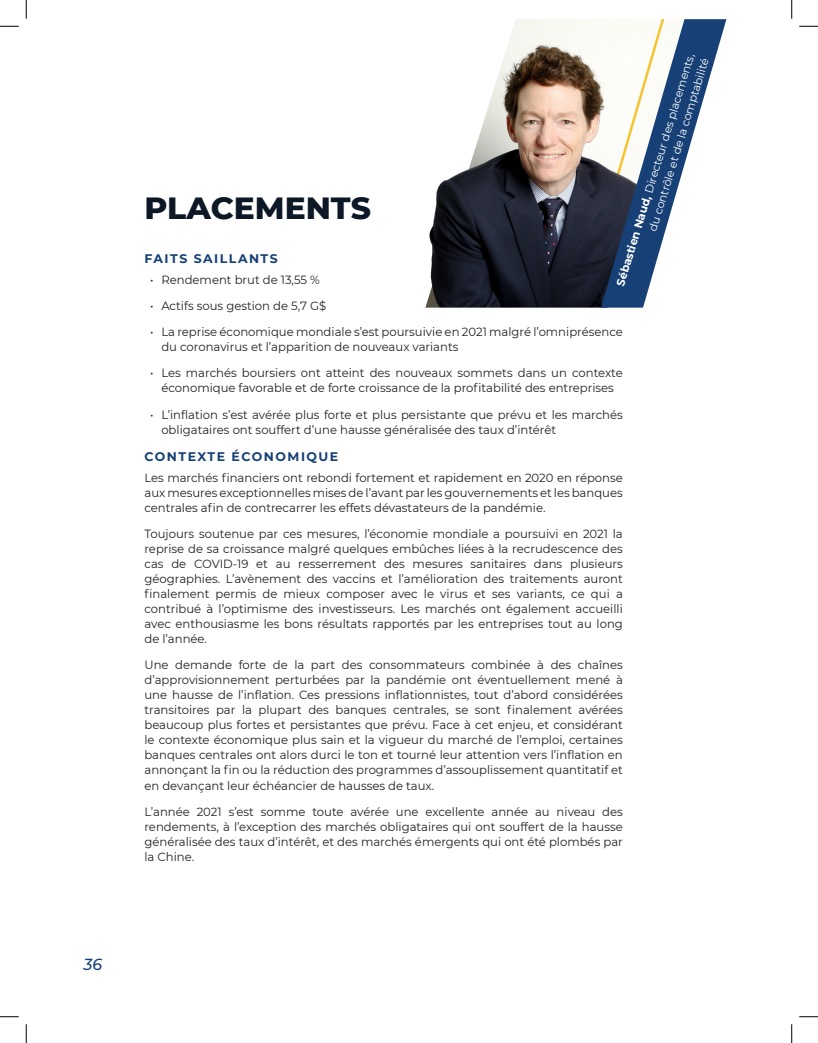
<style>
.page{position:relative;width:818px;height:1043px;background:#fff}
.page>*{position:absolute;margin:0;border:0;box-sizing:border-box;transform-origin:0 0}
.t1{font:800 31.25px "Montserrat";color:#0d1827}
.t2{font:italic 500 16px "Montserrat";color:#174076}
.t3{font:700 12.5px "Montserrat";letter-spacing:.12em;color:#174076}
.t4{font:11.88px/15px "Montserrat";color:#231f20;text-align:justify}
.t5{font:11.25px/15px "Montserrat";color:#fff;text-align:right}
.s1{font-weight:700}
</style>
<div class="page">
<svg style="left:643px;top:19px;width:83px;height:289px"></svg>
<img style="left:425px;top:19px;width:218px;height:289px">
<svg style="left:0;top:25px;width:19px;height:2px"></svg>
<svg style="left:799px;top:25px;width:19px;height:2px"></svg>
<svg style="left:0;top:1016px;width:19px;height:1px"></svg>
<svg style="left:799px;top:1016px;width:19px;height:1px"></svg>
<svg style="left:25px;top:0;width:2px;height:19px"></svg>
<svg style="left:25px;top:1024px;width:2px;height:18px"></svg>
<svg style="left:791px;top:0;width:1px;height:19px"></svg>
<svg style="left:791px;top:1024px;width:1px;height:18px"></svg>
<h2 class="t2" style="left:83px;top:953px;width:20px">36</h2>
<p class="t5" style="left:612px;top:283px;width:244px;rotate:-73deg"><span class="s1">Sébastien Naud,</span> Directeur des placements, du contrôle et de la comptabilité</p>
<h2 class="t1" style="left:144px;top:184px;width:228px">PLACEMENTS</h2>
<h4 class="t3" style="left:144px;top:250px;width:135px">FAITS SAILLANTS</h4>
<p class="t4" style="left:150px;top:271px;width:171px">• Rendement brut de 13,55 %</p>
<p class="t4" style="left:150px;top:298px;width:177px">• Actifs sous gestion de 5,7 G$</p>
<p class="t4" style="left:161px;top:324px;width:463px;text-indent:-11px">• La reprise économique mondiale s’est poursuivie en 2021 malgré l’omniprésence du coronavirus et l’apparition de nouveaux variants</p>
<p class="t4" style="left:150px;top:365px;width:474px;text-align:center">• Les marchés boursiers ont atteint des nouveaux sommets dans un contexte économique favorable et de forte croissance de la profitabilité des entreprises</p>
<p class="t4" style="left:161px;top:406px;width:463px;text-indent:-11px">• L’inflation s’est avérée plus forte et plus persistante que prévu et les marchés obligataires ont souffert d’une hausse généralisée des taux d’intérêt</p>
<h4 class="t3" style="left:144px;top:448px;width:195px">CONTEXTE ÉCONOMIQUE</h4>
<p class="t4" style="left:144px;top:469px;width:480px">Les marchés financiers ont rebondi fortement et rapidement en 2020 en réponse aux mesures exceptionnelles mises de l’avant par les gouvernements et les banques centrales afin de contrecarrer les effets dévastateurs de la pandémie.</p>
<p class="t4" style="left:144px;top:526px;width:480px">Toujours soutenue par ces mesures, l’économie mondiale a poursuivi en 2021 la reprise de sa croissance malgré quelques embûches liées à la recrudescence des cas de COVID-19 et au resserrement des mesures sanitaires dans plusieurs géographies. L’avènement des vaccins et l’amélioration des traitements auront finalement permis de mieux composer avec le virus et ses variants, ce qui a contribué à l’optimisme des investisseurs. Les marchés ont également accueilli avec enthousiasme les bons résultats rapportés par les entreprises tout au long de l’année.</p>
<p class="t4" style="left:144px;top:657px;width:480px">Une demande forte de la part des consommateurs combinée à des chaînes d’approvisionnement perturbées par la pandémie ont éventuellement mené à une hausse de l’inflation. Ces pressions inflationnistes, tout d’abord considérées transitoires par la plupart des banques centrales, se sont finalement avérées beaucoup plus fortes et persistantes que prévu. Face à cet enjeu, et considérant le contexte économique plus sain et la vigueur du marché de l’emploi, certaines banques centrales ont alors durci le ton et tourné leur attention vers l’inflation en annonçant la fin ou la réduction des programmes d’assouplissement quantitatif et en devançant leur échéancier de hausses de taux.</p>
<p class="t4" style="left:144px;top:803px;width:480px">L’année 2021 s’est somme toute avérée une excellente année au niveau des rendements, à l’exception des marchés obligataires qui ont souffert de la hausse généralisée des taux d’intérêt, et des marchés émergents qui ont été plombés par la Chine.</p>
</div>
